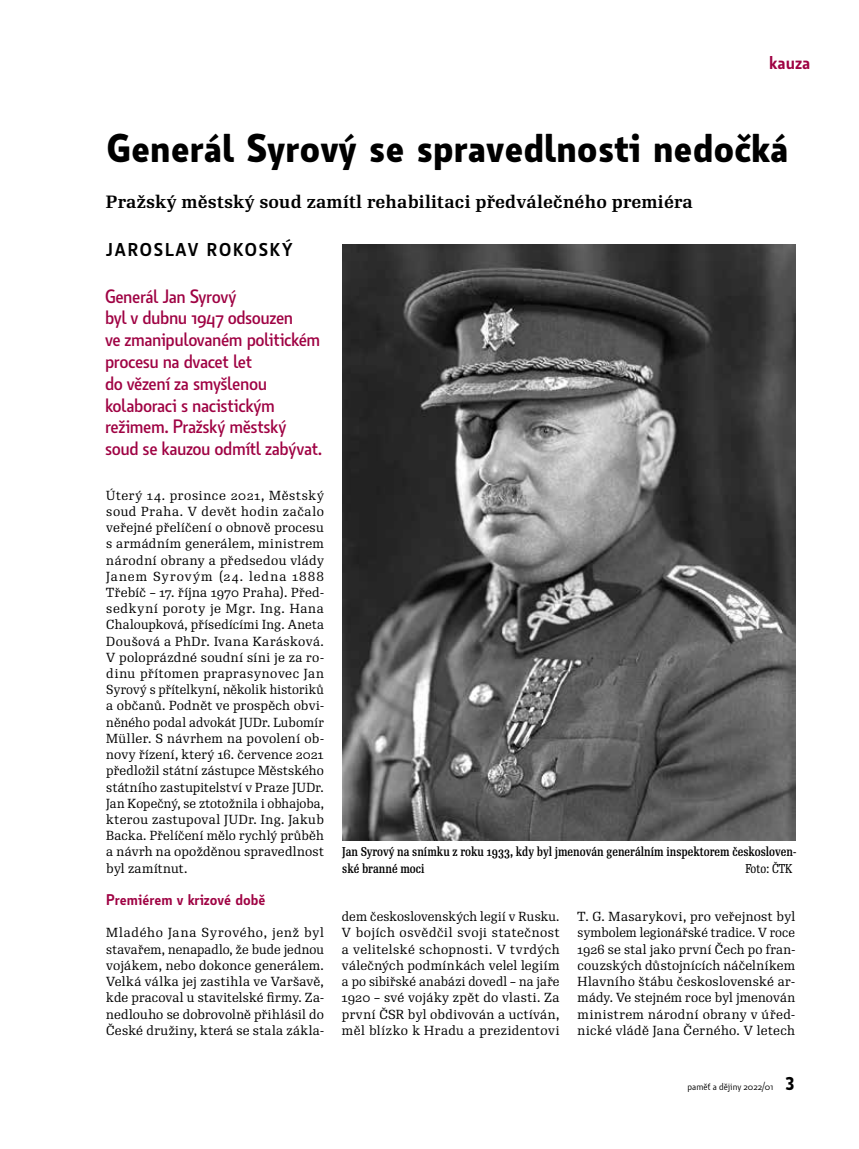
<style>
.page{position:relative;width:859px;height:1149px;background:#fff}
.page>*{position:absolute;margin:0;border:0;box-sizing:border-box;transform-origin:0 0}
.t1{font:700 39px "Botanika Std";color:#000}
.t2{font:500 18.75px/21.8px "Botanika Std";letter-spacing:-.025em;color:#9f0243}
.t3{font:600 18px "Botanika Std";letter-spacing:.1em;color:#000}
.t4{font:600 18px "Botanika Std";letter-spacing:.005em;color:#9f0243}
.t5{font:700 17.25px "Re Public Std";letter-spacing:.01em;color:#000}
.t6{font:600 15px "Botanika Std";color:#9f0243}
.t7{font:12.75px/16.2px "Re Public Std";letter-spacing:.025em;color:#000;text-align:justify}
.t8{font:500 12.45px/16.2px "Re Public Std Cond";color:#000}
.t9{font:12.45px "Re Public Std Cond";color:#000}
.t10{font:9.75px "Botanika Std";color:#000}
.s1{font-family:"Botanika Mono";font-weight:700;font-size:18px}
</style>
<div class="page">
<img style="left:342px;top:244px;width:454px;height:595px">
<h3 class="t4" style="left:769px;top:51px;width:43px">kauza</h3>
<h1 class="t1" style="left:107px;top:121px;width:683px">Generál Syrový se spravedlnosti nedočká</h1>
<h3 class="t5" style="left:106px;top:190px;width:588px">Pražský městský soud zamítl rehabilitaci předválečného premiéra</h3>
<h3 class="t3" style="left:106px;top:237px;width:188px">JAROSLAV ROKOSKÝ</h3>
<h2 class="t2" style="left:105px;top:284px;width:219px">Generál Jan Syrový<br>byl v dubnu 1947 odsouzen<br>ve zmanipulovaném politickém procesu na dvacet let<br>do vězení za smyšlenou kolaboraci s nacistickým režimem. Pražský městský soud se kauzou odmítl zabývat.</h2>
<p class="t7" style="left:106px;top:487px;width:219px">Úterý 14. prosince 2021, Městský soud Praha. V devět hodin začalo veřejné přelíčení o obnově procesu s armádním generálem, ministrem národní obrany a předsedou vlády Janem Syrovým (24. ledna 1888<br>Třebíč – 17. října 1970 Praha). Před&shy;sedkyní poroty je Mgr. Ing. Hana Chaloupková, přísedícími Ing. Aneta Doušová a PhDr. Ivana Karásková.<br>V poloprázdné soudní síni je za ro&shy;dinu přítomen praprasynovec Jan Syrový s přítelkyní, několik historiků a občanů. Podnět ve prospěch obvi&shy;něného podal advokát JUDr. Lubomír Müller. S návrhem na povolení ob&shy;novy řízení, který 16. července 2021 předložil státní zástupce Městského státního zastupitelství v Praze JUDr.<br>Jan Kopečný, se ztotožnila i obhajoba, kterou zastupoval JUDr. Ing. Jakub Backa. Přelíčení mělo rychlý průběh a návrh na opožděnou spravedlnost byl zamítnut.</p>
<p class="t6" style="left:106px;top:889px;width:161px">Premiérem v krizové době</p>
<p class="t7" style="left:106px;top:924px;width:219px">Mladého Jana Syrového, jenž byl stavařem, nenapadlo, že bude jednou vojákem, nebo dokonce generálem.<br>Velká válka jej zastihla ve Varšavě, kde pracoval u stavitelské firmy. Za&shy;nedlouho se dobrovolně přihlásil do České družiny, která se stala zákla-</p>
<p class="t8" style="left:342px;top:843px;width:455px">Jan Syrový na snímku z roku 1933, kdy byl jmenován generálním inspektorem českosloven&shy;ské branné moci</p>
<p class="t9" style="left:745px;top:860px;width:48px">Foto: ČTK</p>
<p class="t7" style="left:342px;top:908px;width:219px">dem československých legií v Rusku.<br>V bojích osvědčil svoji statečnost a velitelské schopnosti. V tvrdých válečných podmínkách velel legiím a po sibiřské anabázi dovedl – na jaře 1920 – své vojáky zpět do vlasti. Za první ČSR byl obdivován a uctíván, měl blízko k Hradu a prezidentovi</p>
<p class="t7" style="left:578px;top:908px;width:219px">T. G. Masarykovi, pro veřejnost byl symbolem legionářské tradice. V roce 1926 se stal jako první Čech po fran&shy;couzských důstojnících náčelníkem Hlavního štábu československé ar&shy;mády. Ve stejném roce byl jmenován ministrem národní obrany v úřed&shy;nické vládě Jana Černého. V letech</p>
<p class="t10" style="left:687px;top:1080px;width:109px">paměť a dějiny 2022/01 <span class="s1">3</span></p>
</div>
